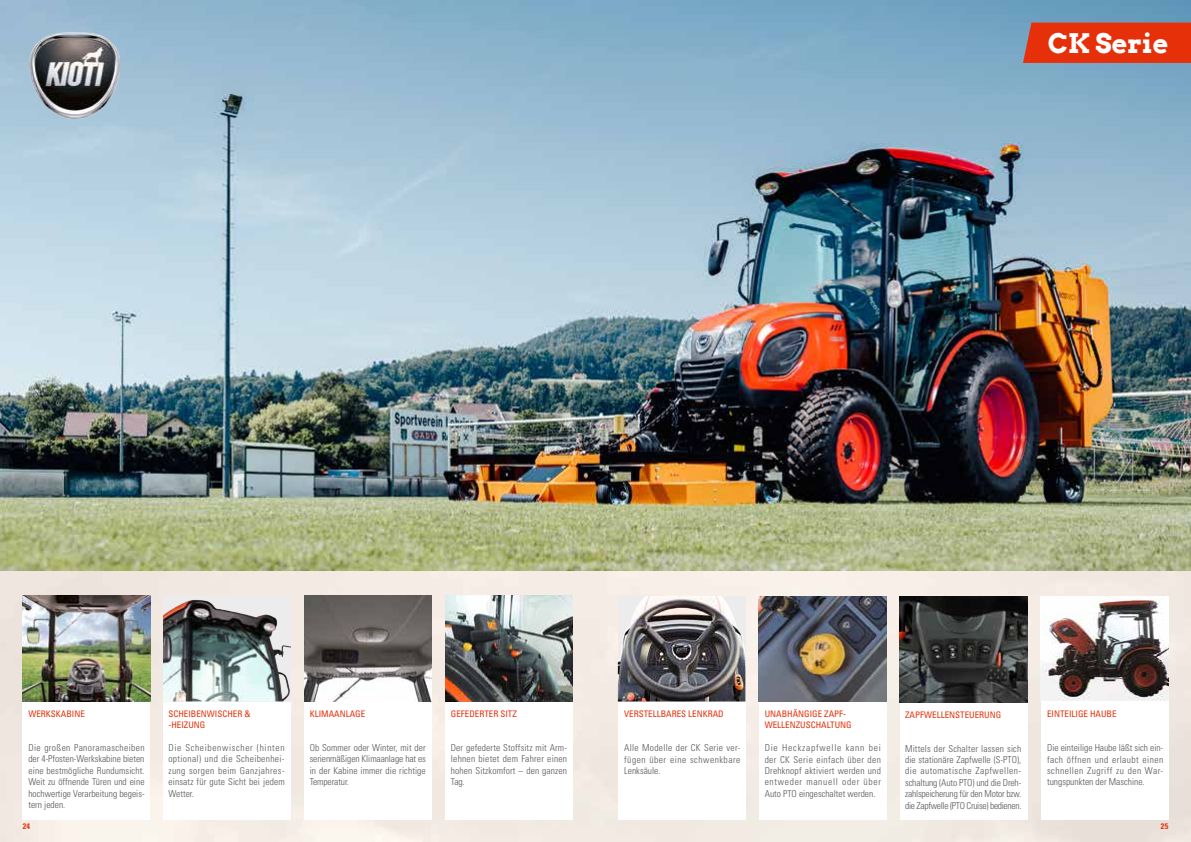
<style>
.page{position:relative;width:1191px;height:842px;background:#fff}
.page>*{position:absolute;margin:0;border:0;box-sizing:border-box;transform-origin:0 0}
.t1{font:700 27px "Arvo";color:#fff}
.t2{font:300 condensed 9.5px/11.4px "Univers LT Std";letter-spacing:.01em;color:#565655;text-align:justify}
.t3{font:condensed 9px/10.8px "Univers LT Std";color:#e63009}
.t4{font:700 condensed 8px "Univers LT Std";color:#e63009}
</style>
<div class="page">
<img style="left:0;top:0;width:1191px;height:571px">
<img style="left:0;top:571px;width:1191px;height:271px">
<div style="left:1023px;top:23px;width:168px;height:40px;background:#e63009"></div>
<img style="left:30px;top:33px;width:90px;height:85px">
<div style="left:22px;top:596px;width:128px;height:224px;background:#fff"></div>
<div style="left:163px;top:596px;width:128px;height:224px;background:#fff"></div>
<div style="left:304px;top:596px;width:127px;height:224px;background:#fff"></div>
<div style="left:445px;top:596px;width:127px;height:224px;background:#fff"></div>
<img style="left:163px;top:596px;width:128px;height:106px">
<img style="left:23px;top:596px;width:127px;height:106px">
<img style="left:304px;top:596px;width:127px;height:105px">
<img style="left:445px;top:596px;width:128px;height:106px">
<div style="left:618px;top:596px;width:127px;height:224px;background:#fff"></div>
<div style="left:759px;top:596px;width:127px;height:224px;background:#fff"></div>
<div style="left:900px;top:596px;width:127px;height:224px;background:#fff"></div>
<div style="left:1040px;top:596px;width:128px;height:224px;background:#fff"></div>
<img style="left:900px;top:596px;width:127px;height:106px">
<img style="left:758px;top:596px;width:128px;height:106px">
<img style="left:1040px;top:596px;width:128px;height:105px">
<img style="left:618px;top:596px;width:127px;height:105px">
<h1 class="t1" style="left:1047px;top:27px;width:122px">CK Serie</h1>
<p class="t3" style="left:28px;top:708px;width:58px">WERKSKABINE</p>
<p class="t2" style="left:28px;top:742px;width:118px">Die großen Panoramascheiben der 4-Pfosten-Werkskabine bieten eine bestmögliche Rundumsicht.<br>Weit zu öffnende Türen und eine hochwertige Verarbeitung begeis&shy;tern jeden.</p>
<p class="t3" style="left:168px;top:708px;width:84px">SCHEIBENWISCHER &amp; -HEIZUNG</p>
<p class="t2" style="left:168px;top:742px;width:118px">Die Scheibenwischer (hinten optional) und die Scheibenhei&shy;zung sorgen beim Ganzjahres&shy;einsatz für gute Sicht bei jedem Wetter.</p>
<p class="t3" style="left:310px;top:708px;width:57px">KLIMAANLAGE</p>
<p class="t2" style="left:310px;top:742px;width:118px">Ob Sommer oder Winter, mit der serienmäßigen Klimaanlage hat es in der Kabine immer die richtige Temperatur.</p>
<p class="t3" style="left:451px;top:708px;width:68px">GEFEDERTER SITZ</p>
<p class="t2" style="left:451px;top:742px;width:118px">Der gefederte Stoffsitz mit Arm&shy;lehnen bietet dem Fahrer einen hohen Sitzkomfort – den ganzen Tag.</p>
<p class="t3" style="left:624px;top:708px;width:101px">VERSTELLBARES LENKRAD</p>
<p class="t2" style="left:624px;top:742px;width:118px">Alle Modelle der CK Serie ver&shy;fügen über eine schwenkbare Lenksäule.</p>
<p class="t3" style="left:764px;top:708px;width:88px">UNABHÄNGIGE ZAPF-<br>WELLENZUSCHALTUNG</p>
<p class="t2" style="left:764px;top:742px;width:118px">Die Heckzapfwelle kann bei der CK Serie einfach über den Drehknopf aktiviert werden und entweder manuell oder über Auto PTO eingeschaltet werden.</p>
<p class="t3" style="left:905px;top:709px;width:98px">ZAPFWELLENSTEUERUNG</p>
<p class="t2" style="left:905px;top:742px;width:118px">Mittels der Schalter lassen sich die stationäre Zapfwelle (S-PTO), die automatische Zapfwellen&shy;schaltung (Auto PTO) und die Dreh&shy;zahlspeicherung für den Motor bzw. die Zapfwelle (PTO Cruise) bedienen.</p>
<p class="t3" style="left:1047px;top:708px;width:71px">EINTEILIGE HAUBE</p>
<p class="t2" style="left:1047px;top:742px;width:118px">Die einteilige Haube läßt sich ein&shy;fach öffnen und erlaubt einen schnellen Zugriff zu den War&shy;tungspunkten der Maschine.</p>
<p class="t4" style="left:23px;top:821px;width:9px">24</p>
<p class="t4" style="left:1160px;top:821px;width:9px">25</p>
</div>
